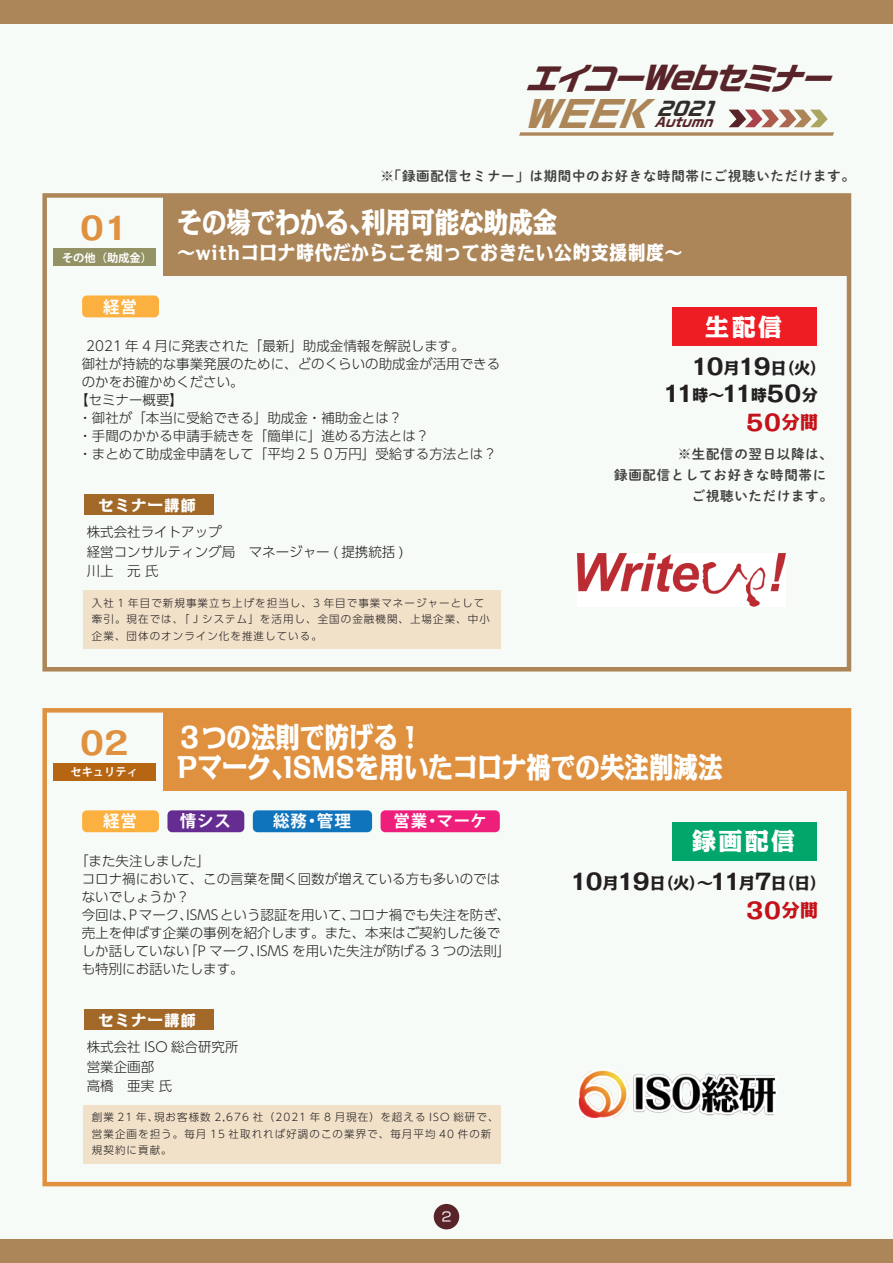
<style>
.page{position:relative;width:893px;height:1263px;background:#f6fbf7}
.page>*{position:absolute;margin:0;border:0;box-sizing:border-box;transform-origin:0 0}
.t1{font:italic 700 35.25px "Ro G San Srf Std";color:#ac8658}
.t2{font:800 31.5px "Kakumin Pro";color:#df913f}
.t3{font:italic 700 30.9px "Ro G San Srf Std";color:#582429}
.t4{font:800 28.5px/30px "Kakumin Pro";color:#fff;scale:.86 1}
.t5{font:800 24px "Kakumin Pro";letter-spacing:.1em;color:#fff}
.t6{font:800 22.5px/28.5px "Kakumin Pro";letter-spacing:-.085em;color:#231f20;text-align:right}
.t7{font:800 22.5px "Kakumin Pro";color:#c4121a}
.t8{font:800 19.5px "Kakumin Pro";letter-spacing:.05em;color:#fff;scale:.9 1}
.t9{font:700 16.5px "Koz Go Pr 6 N";letter-spacing:.05em;color:#fff}
.t10{font:800 15.75px "Kakumin Pro";color:#231f20}
.t11{font:800 15px "Kakumin Pro";letter-spacing:.1em;color:#fff}
.t12{font:300 13.5px/18px "UD Shin Go Pr 6 N";color:#231f20}
.t13{font:13.5px "DNP Shuei M Go Std B";letter-spacing:.05em;color:#3e3d39}
.t14{font:italic 700 12.45px "Ro G San Srf Std";color:#582429}
.t15{font:12.45px "VDL Logo G Regular";color:#fff}
.t16{font:700 11.25px "Koz Go Pr 6 N";color:#fff}
.t17{font:300 10.5px/16.5px "UD Shin Go Pr 6 N";letter-spacing:.1em;color:#231f20}
.s1{font-size:22.5px}
.s2{font-size:15.75px}
.s3{color:#c4121a}
.s4{font-size:18px;color:#c4121a}
.s5{font-size:18px}
</style>
<div class="page">
<div style="left:0;top:0;width:893px;height:23px;background:#ac8658"></div>
<div style="left:0;top:1239px;width:893px;height:24px;background:#ac8658"></div>
<div style="left:42px;top:193px;width:809px;height:478px;border:4px solid #ac8658"></div>
<div style="left:84px;top:494px;width:130px;height:21px;background:#a16828"></div>
<div style="left:83px;top:590px;width:418px;height:58px;background:#f1e1c9"></div>
<div style="left:164px;top:195px;width:685px;height:81px;background:#ac8658"></div>
<div style="left:53px;top:249px;width:102px;height:17px;background:#929264"></div>
<div style="left:82px;top:295px;width:77px;height:22px;background:#fbb03f;border-radius:5px"></div>
<div style="left:673px;top:307px;width:144px;height:39px;background:#ee1d23"></div>
<div style="left:42px;top:708px;width:809px;height:478px;border:4px solid #df913f"></div>
<div style="left:84px;top:1009px;width:130px;height:21px;background:#a16828"></div>
<div style="left:83px;top:1105px;width:418px;height:58px;background:#f1e1c9"></div>
<div style="left:164px;top:710px;width:685px;height:80px;background:#df913f"></div>
<div style="left:673px;top:822px;width:144px;height:39px;background:#00a66a"></div>
<div style="left:82px;top:810px;width:77px;height:22px;background:#fbb03f;border-radius:5px"></div>
<div style="left:167px;top:810px;width:77px;height:22px;background:#652d91;border-radius:5px"></div>
<div style="left:253px;top:810px;width:119px;height:22px;background:#1074bc;border-radius:5px"></div>
<div style="left:381px;top:810px;width:119px;height:22px;background:#ee1e7b;border-radius:5px"></div>
<div style="left:53px;top:763px;width:102px;height:18px;background:#b66512"></div>
<img style="left:577px;top:553px;width:209px;height:53px">
<img style="left:578px;top:1070px;width:198px;height:49px">
<svg style="left:519px;top:110px;width:315px;height:26px"></svg>
<div style="left:434px;top:1204px;width:25px;height:25px;background:#582429;border-radius:50%"></div>
<h3 class="t3" style="left:525px;top:57px;width:323px">エイコーWebセミナー</h3>
<h1 class="t1" style="left:522px;top:90px;width:203px">WEEK<sup>2021</sup></h1>
<p class="t14" style="left:654px;top:114px;width:66px">Autumn</p>
<h2 class="t2" style="left:80px;top:203px;width:51px">01</h2>
<p class="t13" style="left:380px;top:166px;width:476px">※「録画配信セミナー」は期間中のお好きな時間帯にご視聴いただけます。</p>
<h3 class="t4" style="left:177px;top:204px;width:443px">その場でわかる、利用可能な助成金</h3>
<p class="t16" style="left:62px;top:251px;width:91px">その他（助成金）</p>
<h3 class="t8" style="left:177px;top:237px;width:563px">～withコロナ時代だからこそ知っておきたい公的支援制度～</h3>
<p class="t9" style="left:103px;top:297px;width:35px">経営</p>
<h3 class="t5" style="left:705px;top:307px;width:78px">生配信</h3>
<p class="t12" style="left:86px;top:337px;width:380px">2021 年 4 月に発表された「最新」助成金情報を解説します。</p>
<p class="t12" style="left:82px;top:355px;width:420px">御社が持続的な事業発展のために、どのくらいの助成金が活用できる</p>
<p class="t12" style="left:82px;top:373px;width:163px">のかをお確かめください。</p>
<p class="t12" style="left:75px;top:391px;width:109px">【セミナー概要】</p>
<p class="t12" style="left:78px;top:409px;width:326px">・御社が「本当に受給できる」助成金・補助金とは？</p>
<p class="t12" style="left:78px;top:427px;width:353px">・手間のかかる申請手続きを「簡単に」進める方法とは？</p>
<p class="t12" style="left:78px;top:445px;width:420px">・まとめて助成金申請をして「平均２５０万円」受給する方法とは？</p>
<p class="t11" style="left:98px;top:493px;width:99px">セミナー講師</p>
<p class="t12" style="left:87px;top:522px;width:319px;line-height:19.5px">株式会社ライトアップ<br>経営コンサルティング局　マネージャー ( 提携統括 )川上　元 氏</p>
<p class="t17" style="left:92px;top:594px;width:399px">入社 1 年目で新規事業立ち上げを担当し、3 年目で事業マネージャーとして牽引。現在では、「Ｊシステム」を活用し、全国の金融機関、上場企業、中小企業、団体のオンライン化を推進している。</p>
<p class="t10" style="left:691px;top:356px;width:136px"><span class="s1">10</span>月<span class="s1">19</span>日（火）</p>
<h3 class="t6" style="left:663px;top:377px;width:157px">11<span class="s2">時～</span>11<span class="s2">時</span>50<span class="s2">分<br></span><span class="s3">50</span><span class="s4">分間</span></h3>
<p class="t13" style="left:678px;top:444px;width:157px">※生配信の翌日以降は、</p>
<p class="t13" style="left:614px;top:465px;width:213px">録画配信としてお好きな時間帯に</p>
<p class="t13" style="left:692px;top:486px;width:143px">ご視聴いただけます。</p>
<h2 class="t2" style="left:80px;top:718px;width:51px">02</h2>
<p class="t16" style="left:70px;top:766px;width:69px">セキュリティ</p>
<h3 class="t4" style="left:177px;top:719px;width:635px">３つの法則で防げる！<br>Pマーク、ISMSを用いたコロナ禍での失注削減法</h3>
<p class="t9" style="left:103px;top:812px;width:35px">経営</p>
<p class="t9" style="left:180px;top:812px;width:53px">情シス</p>
<p class="t9" style="left:273px;top:812px;width:79px">総務・管理</p>
<p class="t9" style="left:394px;top:812px;width:95px">営業・マーケ</p>
<p class="t12" style="left:82px;top:852px;width:430px;text-indent:-7px">「また失注しました」<br>コロナ禍において、この言葉を聞く回数が増えている方も多いのではないでしょうか？<br>今回は、Pマーク、ISMSという認証を用いて、コロナ禍でも失注を防ぎ、売上を伸ばす企業の事例を紹介します。また、本来はご契約した後でしか話していない「P マーク、ISMS を用いた失注が防げる 3 つの法則」も特別にお話いたします。</p>
<p class="t11" style="left:98px;top:1008px;width:99px">セミナー講師</p>
<p class="t12" style="left:87px;top:1037px;width:153px;line-height:19.5px">株式会社 ISO 総合研究所営業企画部<br>高橋　亜実 氏</p>
<p class="t17" style="left:92px;top:1109px;width:408px">創業 21 年、現お客様数 2,676 社（2021 年 8 月現在）を超える ISO 総研で、営業企画を担う。毎月 15 社取れれば好調のこの業界で、毎月平均 40 件の新規契約に貢献。</p>
<p class="t15" style="left:442px;top:1208px;width:11px">2</p>
<h3 class="t5" style="left:692px;top:822px;width:105px">録画配信</h3>
<p class="t10" style="left:570px;top:870px;width:257px"><span class="s1">10</span>月<span class="s1">19</span>日（火）～<span class="s1">11</span>月<span class="s1">7</span>日（日）</p>
<h3 class="t7" style="left:746px;top:892px;width:73px">30<span class="s5">分間</span></h3>
</div>
